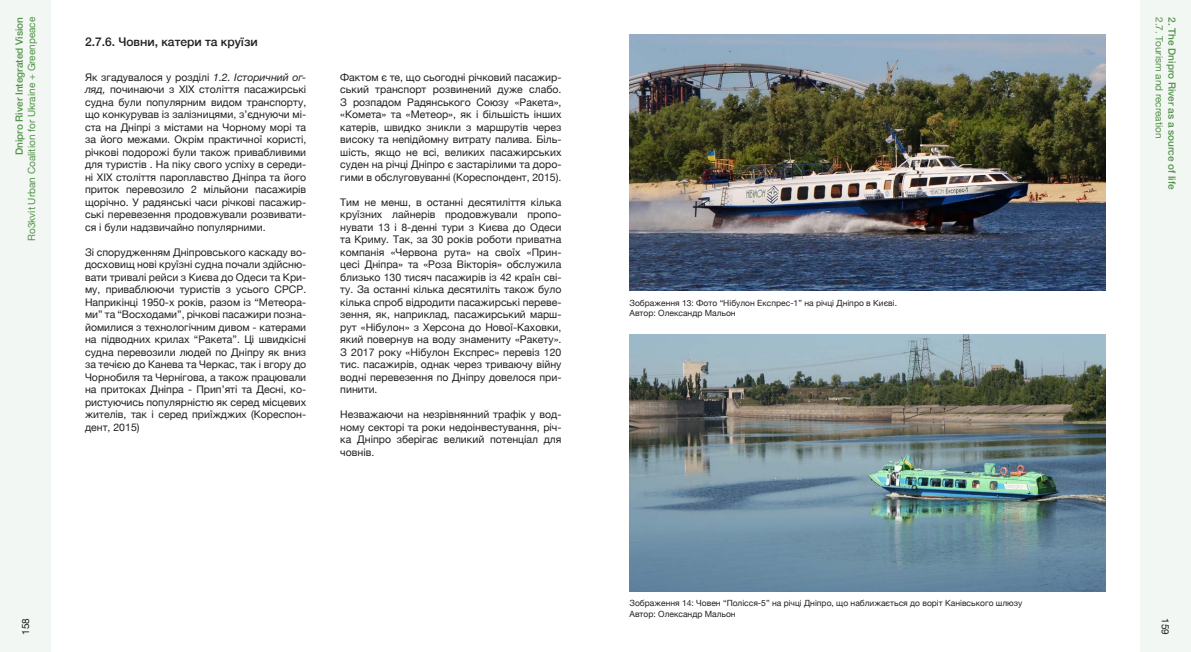
<style>
.page{position:relative;width:1191px;height:652px;background:#fff}
.page>*{position:absolute;margin:0;border:0;box-sizing:border-box;transform-origin:0 0}
.t1{font:500 12px "Helvetica Neue";color:#231f20}
.t2{font:10.5px/12.5px "Helvetica Neue";color:#231f20;text-align:justify}
.t3{font:10px "Helvetica Neue";color:#53944b}
.t4{font:500 10px "Helvetica Neue";color:#53944b}
.t5{font:10px "Helvetica Neue";color:#231f20}
.t6{font:8.5px/10.5px "Helvetica Neue";color:#231f20}
.s1{font-style:italic}
</style>
<div class="page">
<div style="left:0;top:0;width:51px;height:652px;background:#f3f7f3"></div>
<div style="left:1140px;top:0;width:51px;height:652px;background:#f3f7f3"></div>
<img style="left:629px;top:334px;width:477px;height:257px">
<img style="left:629px;top:34px;width:477px;height:257px">
<p class="t4" style="left:13px;top:155px;width:140px;rotate:-90deg">Dnipro River Integrated Vision</p>
<p class="t3" style="left:26px;top:241px;width:225px;rotate:-90deg">Ro3kvit Urban Coalition for Ukraine + Greenpeace</p>
<p class="t1" style="left:85px;top:34px;width:174px">2.7.6. Човни, катери та круїзи</p>
<p class="t2" style="left:85px;top:72px;width:223px">Як згадувалося у розділі <span class="s1">1.2. Історичний ог&shy;ляд,</span> починаючи з XIX століття пасажирські судна були популярним видом транспорту, що конкурував із залізницями, з’єднуючи мі&shy;ста на Дніпрі з містами на Чорному морі та за його межами. Окрім практичної користі, річкові подорожі були також привабливими для туристів . На піку свого успіху в середи&shy;ні XIX століття пароплавство Дніпра та його приток перевозило 2 мільйони пасажирів щорічно. У радянські часи річкові пасажир&shy;ські перевезення продовжували розвивати&shy;ся і були надзвичайно популярними.</p>
<p class="t2" style="left:85px;top:246px;width:223px">Зі спорудженням Дніпровського каскаду во&shy;досховищ нові круїзні судна почали здійсню&shy;вати тривалі рейси з Києва до Одеси та Кри&shy;му, приваблюючи туристів з усього СРСР.<br>Наприкінці 1950-х років, разом із “Метеора&shy;ми” та “Восходами”, річкові пасажири позна&shy;йомилися з технологічним дивом - катерами на підводних крилах “Ракета”. Ці швидкісні судна перевозили людей по Дніпру як вниз за течією до Канева та Черкас, так і вгору до Чорнобиля та Чернігова, а також працювали на притоках Дніпра - Прип’яті та Десні, ко&shy;ристуючись популярністю як серед місцевих жителів, так і серед приїжджих (Кореспон&shy;дент, 2015)</p>
<p class="t2" style="left:340px;top:71px;width:223px">Фактом є те, що сьогодні річковий пасажир&shy;ський транспорт розвинений дуже слабо.<br>З розпадом Радянського Союзу «Ракета», «Комета» та «Метеор», як і більшість інших катерів, швидко зникли з маршрутів через високу та непідйомну витрату палива. Біль&shy;шість, якщо не всі, великих пасажирських суден на річці Дніпро є застарілими та доро&shy;гими в обслуговуванні (Кореспондент, 2015).</p>
<p class="t2" style="left:340px;top:196px;width:223px">Тим не менш, в останні десятиліття кілька круїзних лайнерів продовжували пропо&shy;нувати 13 і 8-денні тури з Києва до Одеси та Криму. Так, за 30 років роботи приватна компанія «Червона рута» на своїх «Прин&shy;цесі Дніпра» та «Роза Вікторія» обслужила близько 130 тисяч пасажирів із 42 країн сві&shy;ту. За останні кілька десятиліть також було кілька спроб відродити пасажирські переве&shy;зення, як, наприклад, пасажирський марш&shy;рут «Нібулон» з Херсона до Нової-Каховки, який повернув на воду знамениту «Ракету».<br>З 2017 року «Нібулон Експрес» перевіз 120 тис. пасажирів, однак через триваючу війну водні перевезення по Дніпру довелося при&shy;пинити.</p>
<p class="t2" style="left:340px;top:409px;width:223px">Незважаючи на незрівнянний трафік у вод&shy;ному секторі та роки недоінвестування, річ&shy;ка Дніпро зберігає великий потенціал для човнів.</p>
<p class="t5" style="left:18px;top:635px;width:18px;rotate:-90deg">158</p>
<p class="t6" style="left:629px;top:298px;width:269px">Зображення 13: Фото “Нібулон Експрес-1” на річці Дніпро в Києві.<br>Автор: Олександр Мальон</p>
<p class="t6" style="left:629px;top:598px;width:394px">Зображення 14: Човен “Полісся-5” на річці Дніпро, що наближається до воріт Канівського шлюзу<br>Автор: Олександр Мальон</p>
<p class="t3" style="left:1165px;top:17px;width:123px;rotate:90deg">2.7. Tourism and recreation</p>
<p class="t4" style="left:1178px;top:17px;width:174px;rotate:90deg">2. The Dnipro River as a source of life</p>
<p class="t5" style="left:1172px;top:618px;width:18px;rotate:90deg">159</p>
</div>
